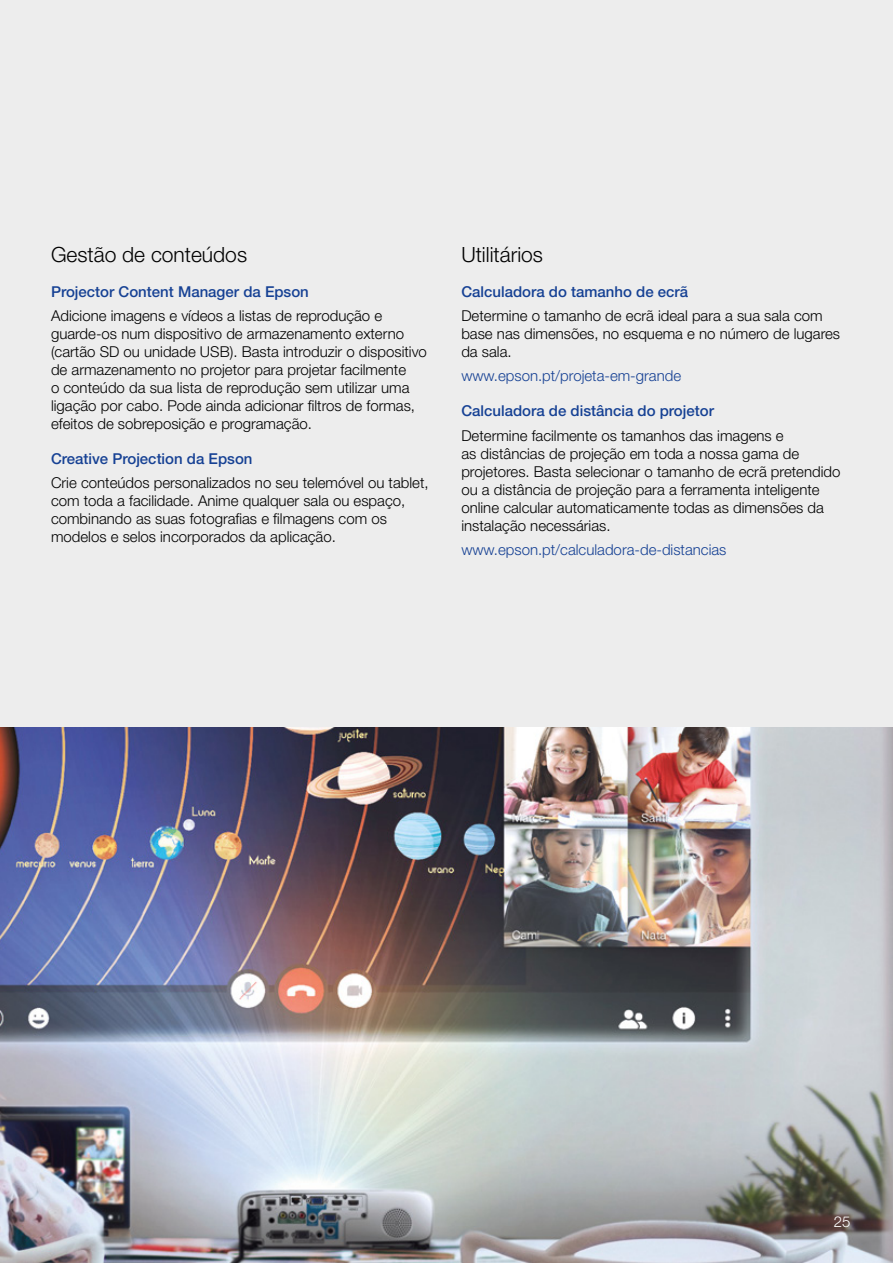
<style>
.page{position:relative;width:893px;height:1263px;background:#fff}
.page>*{position:absolute;margin:0;border:0;box-sizing:border-box;transform-origin:0 0}
.t1{font:300 21px "Helvetica Neue LT Pro";color:#000}
.Brochure_Body_Copy{font:300 15px/18px "Helvetica Neue LT Pro";color:#000}
.Brochure_Body_Copy-2{font:500 15px "Helvetica Neue LT Pro";color:#164194}
.Brochure_Body_Copy-3{font:300 15px "Helvetica Neue LT Pro";color:#164194}
.t2{font:300 15px "Helvetica Neue LT Pro";color:#fff}
</style>
<div class="page">
<div style="left:0;top:0;width:893px;height:727px;background:#ededed"></div>
<img style="left:0;top:727px;width:893px;height:536px">
<p class="t1" style="left:51px;top:241px;width:198px">Gestão de conteúdos</p>
<p class="Brochure_Body_Copy-2" style="left:51px;top:282px;width:259px">Projector Content Manager da Epson</p>
<p class="Brochure_Body_Copy" style="left:51px;top:306px;width:377px">Adicione imagens e vídeos a listas de reprodução e guarde-os num dispositivo de armazenamento externo (cartão SD ou unidade USB). Basta introduzir o dispositivo de armazenamento no projetor para projetar facilmente<br>o conteúdo da sua lista de reprodução sem utilizar uma ligação por cabo. Pode ainda adicionar filtros de formas, efeitos de sobreposição e programação.</p>
<p class="Brochure_Body_Copy-2" style="left:51px;top:450px;width:203px">Creative Projection da Epson</p>
<p class="Brochure_Body_Copy" style="left:51px;top:474px;width:379px">Crie conteúdos personalizados no seu telemóvel ou tablet, com toda a facilidade. Anime qualquer sala ou espaço, combinando as suas fotografias e filmagens com os modelos e selos incorporados da aplicação.</p>
<p class="t1" style="left:461px;top:241px;width:83px">Utilitários</p>
<p class="Brochure_Body_Copy-2" style="left:461px;top:282px;width:228px">Calculadora do tamanho de ecrã</p>
<p class="Brochure_Body_Copy" style="left:461px;top:306px;width:380px">Determine o tamanho de ecrã ideal para a sua sala com base nas dimensões, no esquema e no número de lugares da sala.</p>
<p class="Brochure_Body_Copy-3" style="left:461px;top:367px;width:221px">www.epson.pt/projeta-em-grande</p>
<p class="Brochure_Body_Copy-2" style="left:461px;top:402px;width:254px">Calculadora de distância do projetor</p>
<p class="Brochure_Body_Copy" style="left:461px;top:426px;width:381px">Determine facilmente os tamanhos das imagens e<br>as distâncias de projeção em toda a nossa gama de projetores. Basta selecionar o tamanho de ecrã pretendido ou a distância de projeção para a ferramenta inteligente online calcular automaticamente todas as dimensões da instalação necessárias.</p>
<p class="Brochure_Body_Copy-3" style="left:461px;top:541px;width:267px">www.epson.pt/calculadora-de-distancias</p>
<p class="t2" style="left:834px;top:1212px;width:18px">25</p>
</div>
